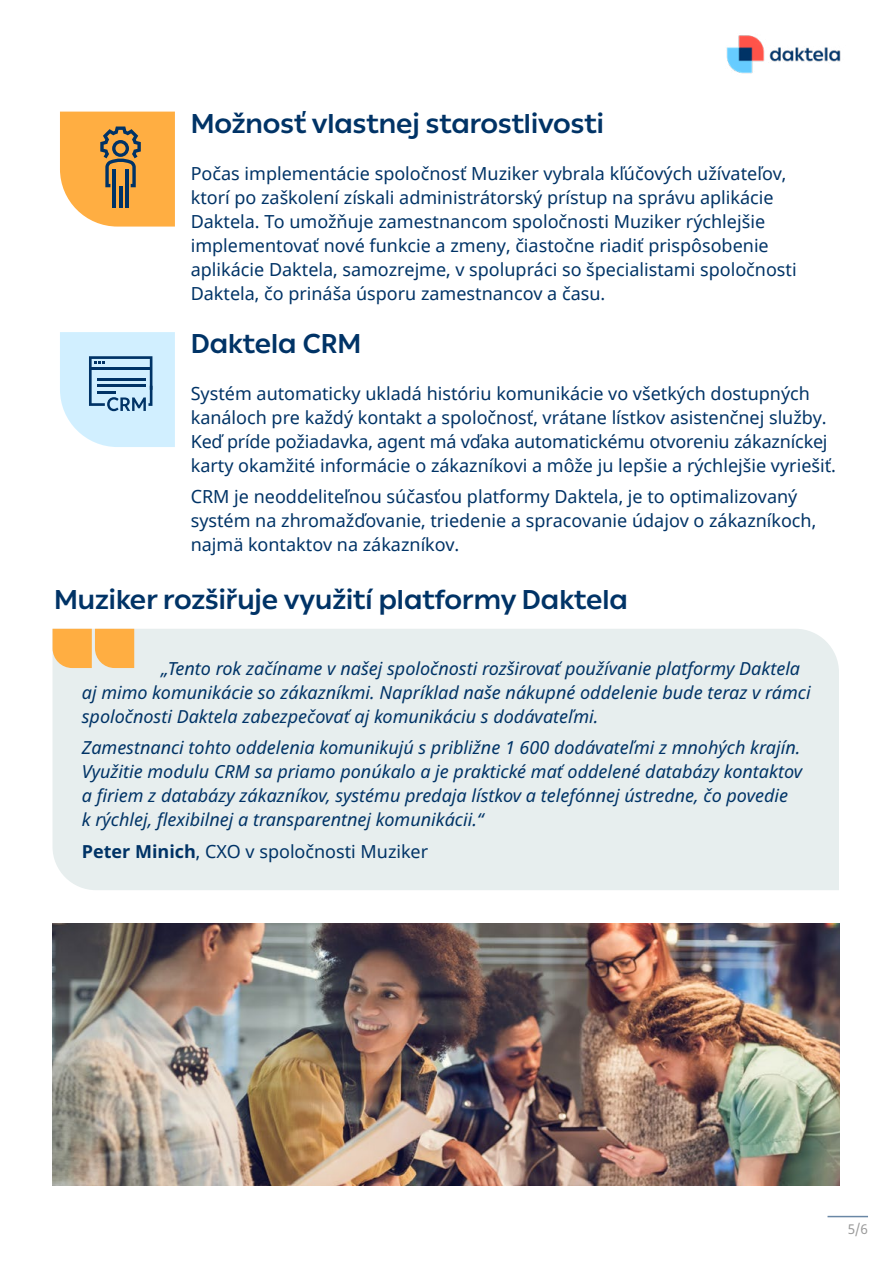
<style>
.page{position:relative;width:893px;height:1263px;background:#fff}
.page>*{position:absolute;margin:0;border:0;box-sizing:border-box;transform-origin:0 0}
.t1{font:700 27px "Ping LCG";color:#036}
.t2{font:18px/24px "Noto Sans";color:#036}
.t3{font:italic 18px/24px "Noto Sans";color:#036}
.t4{font:13.5px "Noto Sans";color:#545454}
.s1{font-weight:700}
</style>
<div class="page">
<img style="left:726px;top:35px;width:115px;height:39px">
<div style="left:52px;top:629px;width:787px;height:261px;background:#e7eeee"></div>
<hr style="left:827px;top:1216px;width:41px;height:1px;background:#036">
<svg style="left:53px;top:629px;width:81px;height:39px;background:#fcb351"></svg>
<svg style="left:60px;top:112px;width:115px;height:115px;background:#e8a750"></svg>
<svg style="left:60px;top:332px;width:115px;height:115px;background:#bfddf0"></svg>
<img style="left:52px;top:924px;width:788px;height:261px">
<h1 class="t1" style="left:191px;top:103px;width:414px">Možnosť vlastnej starostlivosti</h1>
<p class="t2" style="left:191px;top:162px;width:607px">Počas implementácie spoločnosť Muziker vybrala kľúčových užívateľov, ktorí po zaškolení získali administrátorský prístup na správu aplikácie Daktela. To umožňuje zamestnancom spoločnosti Muziker rýchlejšie implementovať nové funkcie a zmeny, čiastočne riadiť prispôsobenie aplikácie Daktela, samozrejme, v spolupráci so špecialistami spoločnosti Daktela, čo prináša úsporu zamestnancov a času.</p>
<h1 class="t1" style="left:191px;top:323px;width:172px">Daktela CRM</h1>
<p class="t2" style="left:191px;top:382px;width:647px">Systém automaticky ukladá históriu komunikácie vo všetkých dostupných kanáloch pre každý kontakt a spoločnosť, vrátane lístkov asistenčnej služby.<br>Keď príde požiadavka, agent má vďaka automatickému otvoreniu zákazníckej karty okamžité informácie o zákazníkovi a môže ju lepšie a rýchlejšie vyriešiť.</p>
<p class="t2" style="left:191px;top:485px;width:627px">CRM je neoddeliteľnou súčasťou platformy Daktela, je to optimalizovaný systém na zhromažďovanie, triedenie a spracovanie údajov o zákazníkoch, najmä kontaktov na zákazníkov.</p>
<h1 class="t1" style="left:54px;top:579px;width:575px">Muziker rozšiřuje využití platformy Daktela</h1>
<p class="t3" style="left:82px;top:656px;width:730px;text-indent:80px">„Tento rok začíname v našej spoločnosti rozširovať používanie platformy Daktela aj mimo komunikácie so zákazníkmi. Napríklad naše nákupné oddelenie bude teraz v rámci spoločnosti Daktela zabezpečovať aj komunikáciu s dodávateľmi.</p>
<p class="t3" style="left:82px;top:736px;width:722px">Zamestnanci tohto oddelenia komunikujú s približne 1 600 dodávateľmi z mnohých krajín.<br>Využitie modulu CRM sa priamo ponúkalo a je praktické mať oddelené databázy kontaktov a firiem z databázy zákazníkov, systému predaja lístkov a telefónnej ústredne, čo povedie<br>k rýchlej, flexibilnej a transparentnej komunikácii.“</p>
<p class="t2" style="left:82px;top:840px;width:348px"><span class="s1">Peter Minich</span>, CXO v spoločnosti Muziker</p>
<p class="t4" style="left:847px;top:1220px;width:22px">5/6</p>
</div>
